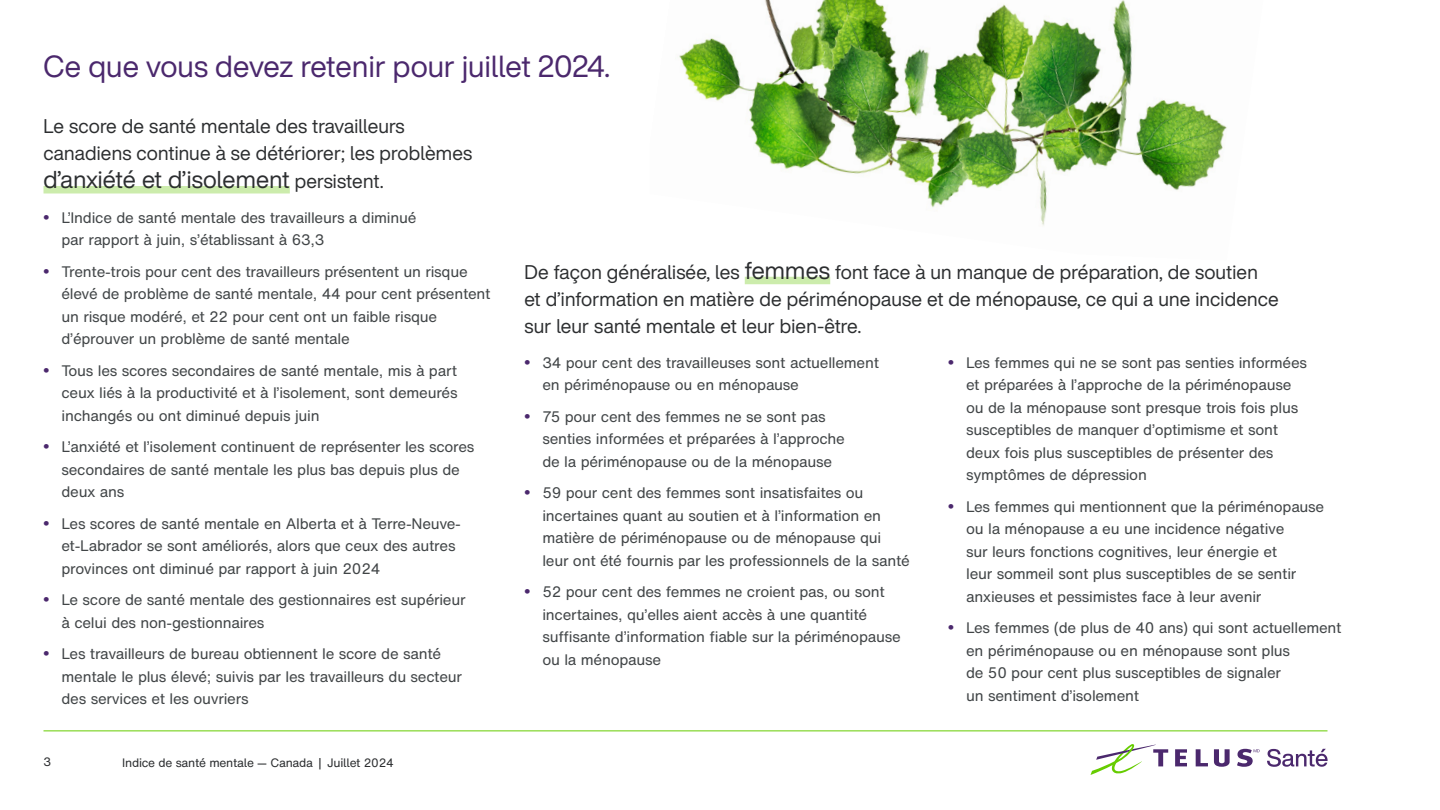
<style>
.page{position:relative;width:1440px;height:810px;background:#fff}
.page>*{position:absolute;margin:0;border:0;box-sizing:border-box;transform-origin:0 0}
.t1{font:30px "H Nfor TELUSSA Display";letter-spacing:.005em;color:#4b286d}
.t2{font:24px "H Nfor TELUSSA Display";letter-spacing:.01em;color:#2c2e30}
.t3{font:19.5px/27px "H Nfor TELUSSA Display";letter-spacing:.01em;color:#2c2e30}
.t4{font:15px/22.5px "H Nfor TELUS";letter-spacing:-.015em;color:#414547}
.t5{font:12px "H Nfor TELUSSA";letter-spacing:-.02em;color:#2c2e30}
.t6{font:12px "H Nfor TELUS";color:#2c2e30}
.s1{font-size:19.5px}
.s2{font-family:"Arial";font-weight:700;font-size:16.5px;color:#4b286d}
.s3{font-size:24px}
</style>
<div class="page">
<svg style="left:1175px;top:749px;width:12px;height:17px"></svg>
<svg style="left:1196px;top:749px;width:12px;height:17px"></svg>
<svg style="left:1214px;top:749px;width:16px;height:18px"></svg>
<svg style="left:1090px;top:744px;width:78px;height:31px"></svg>
<svg style="left:1237px;top:749px;width:23px;height:18px"></svg>
<svg style="left:1267px;top:749px;width:61px;height:18px"></svg>
<hr style="left:44px;top:730px;width:1284px;height:1px;background:#6c0">
<div style="left:44px;top:186px;width:246px;height:8px;background:#ccecac"></div>
<div style="left:745px;top:277px;width:85px;height:7px;background:#ccecac"></div>
<img style="left:675px;top:0;width:552px;height:226px">
<h1 class="t1" style="left:44px;top:46px;width:569px">Ce que vous devez retenir pour juillet 2024.</h1>
<h3 class="t3" style="left:44px;top:112px;width:430px">Le score de santé mentale des travailleurs canadiens continue à se détériorer; les problèmes</h3>
<h2 class="t2" style="left:44px;top:164px;width:342px">d’anxiété et d’isolement <span class="s1">persistent.</span></h2>
<p class="t4" style="left:62px;top:206px;width:357px;text-indent:-18px"><span class="s2">•</span> L’Indice de santé mentale des travailleurs a diminué par rapport à juin, s’établissant à 63,3</p>
<p class="t4" style="left:62px;top:260px;width:431px;text-indent:-18px"><span class="s2">•</span> Trente-trois pour cent des travailleurs présentent un risque élevé de problème de santé mentale, 44 pour cent présentent un risque modéré, et 22 pour cent ont un faible risque d’éprouver un problème de santé mentale</p>
<p class="t4" style="left:62px;top:359px;width:398px;text-align:justify;text-indent:-18px"><span class="s2">•</span> Tous les scores secondaires de santé mentale, mis à part ceux liés à la productivité et à l’isolement, sont demeurés inchangés ou ont diminué depuis juin</p>
<p class="t4" style="left:62px;top:436px;width:414px;text-indent:-18px"><span class="s2">•</span> L’anxiété et l’isolement continuent de représenter les scores secondaires de santé mentale les plus bas depuis plus de deux ans</p>
<p class="t4" style="left:62px;top:512px;width:401px;text-indent:-18px"><span class="s2">•</span> Les scores de santé mentale en Alberta et à Terre-Neuve&shy;et-Labrador se sont améliorés, alors que ceux des autres provinces ont diminué par rapport à juin 2024</p>
<p class="t4" style="left:62px;top:589px;width:406px;text-indent:-18px"><span class="s2">•</span> Le score de santé mentale des gestionnaires est supérieur à celui des non-gestionnaires</p>
<p class="t4" style="left:62px;top:643px;width:402px;text-indent:-18px"><span class="s2">•</span> Les travailleurs de bureau obtiennent le score de santé mentale le plus élevé; suivis par les travailleurs du secteur des services et les ouvriers</p>
<p class="t6" style="left:44px;top:754px;width:9px">3</p>
<p class="t5" style="left:122px;top:754px;width:273px">Indice de santé mentale — Canada | Juillet 2024</p>
<h3 class="t3" style="left:524px;top:259px;width:756px">De façon généralisée, les <span class="s3">femmes</span> font face à un manque de préparation, de soutien et d’information en matière de périménopause et de ménopause, ce qui a une incidence sur leur santé mentale et leur bien-être.</h3>
<p class="t4" style="left:542px;top:351px;width:338px;text-indent:-18px"><span class="s2">•</span> 34 pour cent des travailleuses sont actuellement en périménopause ou en ménopause</p>
<p class="t4" style="left:542px;top:405px;width:304px;text-indent:-18px"><span class="s2">•</span> 75 pour cent des femmes ne se sont pas senties informées et préparées à l’approche de la périménopause ou de la ménopause</p>
<p class="t4" style="left:542px;top:481px;width:369px;text-indent:-18px"><span class="s2">•</span> 59 pour cent des femmes sont insatisfaites ou incertaines quant au soutien et à l’information en matière de périménopause ou de ménopause qui leur ont été fournis par les professionnels de la santé</p>
<p class="t4" style="left:542px;top:580px;width:360px;text-indent:-18px"><span class="s2">•</span> 52 pour cent des femmes ne croient pas, ou sont incertaines, qu’elles aient accès à une quantité suffisante d’information fiable sur la périménopause ou la ménopause</p>
<p class="t4" style="left:966px;top:351px;width:342px;text-indent:-18px"><span class="s2">•</span> Les femmes qui ne se sont pas senties informées et préparées à l’approche de la périménopause ou de la ménopause sont presque trois fois plus susceptibles de manquer d’optimisme et sont deux fois plus susceptibles de présenter des symptômes de dépression</p>
<p class="t4" style="left:966px;top:495px;width:360px;text-indent:-18px"><span class="s2">•</span> Les femmes qui mentionnent que la périménopause ou la ménopause a eu une incidence négative<br>sur leurs fonctions cognitives, leur énergie et<br>leur sommeil sont plus susceptibles de se sentir anxieuses et pessimistes face à leur avenir</p>
<p class="t4" style="left:966px;top:616px;width:377px;text-indent:-18px"><span class="s2">•</span> Les femmes (de plus de 40 ans) qui sont actuellement en périménopause ou en ménopause sont plus<br>de 50 pour cent plus susceptibles de signaler<br>un sentiment d’isolement</p>
</div>
